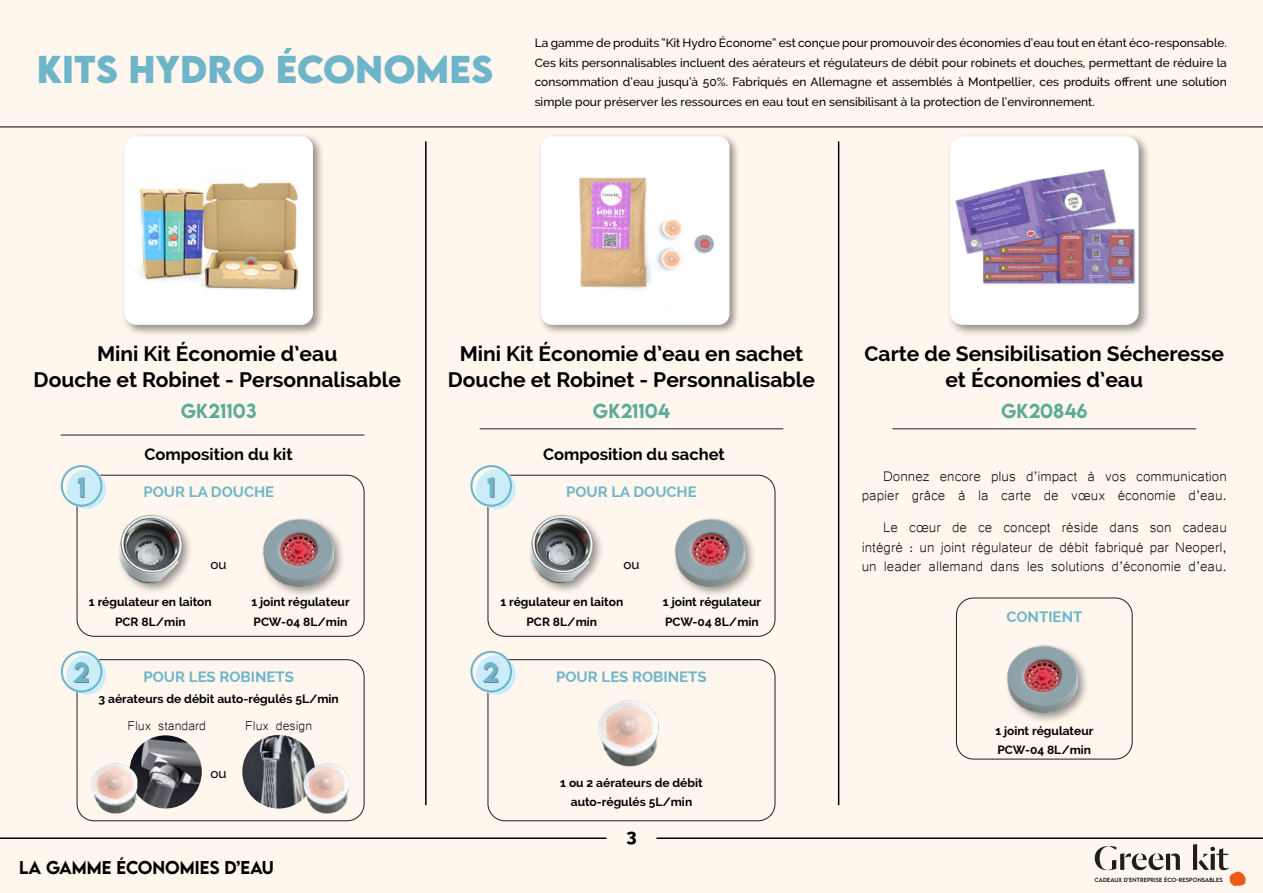
<style>
.page{position:relative;width:1263px;height:893px;background:#fff6ee}
.page>*{position:absolute;margin:0;border:0;box-sizing:border-box;transform-origin:0 0}
.t1{font:700 34.5px "LEMONMILK";color:#6eb5ca}
.t2{font:500 24.9px "LEMONMILK";color:#6db5cb}
.t3{font:700 21px/25.2px "Raleway";color:#000;text-align:center}
.t4{font:18px/19.5px "Microsoft Yi Baiti";color:#000;text-align:right}
.t5{font:500 18px "LEMONMILK";color:#5bab99}
.t6{font:800 18px "Raleway";color:#000}
.t7{font:700 16.5px "Raleway";color:#000}
.t8{font:16.5px "Microsoft Yi Baiti";color:#000}
.t9{font:500 16.5px "LEMONMILK";color:#000}
.t10{font:700 15px "Raleway";color:#6eb5ca}
.t11{font:500 13.5px "Raleway";color:#000}
.t12{font:500 12px/19.5px "Raleway";color:#000;text-align:justify}
.t13{font:700 12px/19.5px "Raleway";color:#000;text-align:center}
.t14{font:5.25px "LEMONMILK";letter-spacing:.025em;color:#000}
</style>
<div class="page">
<svg style="left:1095px;top:846px;width:68px;height:24px"></svg>
<hr style="left:1166px;top:853px;width:4px;height:17px;background:#1e1f1d">
<svg style="left:1171px;top:853px;width:9px;height:17px"></svg>
<svg style="left:1193px;top:844px;width:53px;height:42px"></svg>
<div style="left:946px;top:132px;width:205px;height:206px;background:#000;opacity:.42"></div>
<div style="left:950px;top:136px;width:188px;height:189px;background:#fff;border-radius:13px"></div>
<img style="left:955px;top:169px;width:181px;height:116px">
<hr style="left:0;top:127px;width:1263px;height:1px;background:#000">
<div style="left:121px;top:133px;width:203px;height:203px;background:#000;opacity:.42"></div>
<img style="left:124px;top:136px;width:189px;height:189px">
<img style="left:135px;top:735px;width:67px;height:73px">
<img style="left:242px;top:735px;width:73px;height:73px;border-radius:37px">
<hr style="left:425px;top:141px;width:2px;height:664px;background:#000">
<hr style="left:838px;top:141px;width:1px;height:664px;background:#000">
<img style="left:674px;top:518px;width:80px;height:77px">
<img style="left:262px;top:518px;width:81px;height:77px">
<img style="left:530px;top:515px;width:72px;height:77px">
<img style="left:119px;top:515px;width:72px;height:77px">
<div style="left:538px;top:133px;width:202px;height:203px;background:#000;opacity:.42"></div>
<img style="left:541px;top:136px;width:188px;height:189px">
<hr style="left:61px;top:435px;width:303px;height:1px;background:#1e1f1d">
<hr style="left:480px;top:429px;width:303px;height:1px;background:#1e1f1d">
<hr style="left:892px;top:429px;width:304px;height:1px;background:#1e1f1d">
<img style="left:598px;top:700px;width:61px;height:67px">
<img style="left:81px;top:752px;width:72px;height:70px">
<img style="left:292px;top:752px;width:72px;height:70px">
<div style="left:488px;top:475px;width:287px;height:162px;border:1px solid #1e1f1d;border-radius:17px"></div>
<img style="left:1006px;top:645px;width:81px;height:76px">
<div style="left:956px;top:598px;width:176px;height:161px;border:1px solid #1e1f1d;border-radius:17px"></div>
<div style="left:77px;top:475px;width:287px;height:162px;border:1px solid #1e1f1d;border-radius:17px"></div>
<div style="left:488px;top:659px;width:287px;height:162px;border:1px solid #1e1f1d;border-radius:17px"></div>
<div style="left:77px;top:659px;width:287px;height:162px;border:1px solid #1e1f1d;border-radius:17px"></div>
<div style="left:476px;top:469px;width:40px;height:40px;background:#cbedfa;border-radius:50%"></div>
<div style="left:470px;top:465px;width:42px;height:42px;border:2px solid #6db5cb;border-radius:50%"></div>
<div style="left:488px;top:478px;width:7px;height:20px;background:#000;opacity:.44"></div>
<div style="left:66px;top:469px;width:40px;height:40px;background:#cbedfa;border-radius:50%"></div>
<div style="left:61px;top:465px;width:41px;height:42px;border:2px solid #6db5cb;border-radius:50%"></div>
<div style="left:79px;top:478px;width:6px;height:20px;background:#000;opacity:.44"></div>
<div style="left:476px;top:655px;width:40px;height:40px;background:#cbedfa;border-radius:50%"></div>
<div style="left:470px;top:651px;width:42px;height:41px;border:2px solid #6db5cb;border-radius:50%"></div>
<div style="left:484px;top:663px;width:15px;height:20px;background:#000;opacity:.44"></div>
<svg style="left:66px;top:655px;width:40px;height:40px"></svg>
<div style="left:61px;top:651px;width:41px;height:41px;border:2px solid #6db5cb;border-radius:50%"></div>
<div style="left:74px;top:663px;width:15px;height:20px;background:#000;opacity:.44"></div>
<hr style="left:0;top:837px;width:606px;height:2px;background:#000">
<hr style="left:656px;top:837px;width:607px;height:2px;background:#000">
<h1 class="t1" style="left:37px;top:48px;width:458px">KiTS HYDRO ÉCONOMES</h1>
<p class="t12" style="left:535px;top:34px;width:694px">La gamme de produits “Kit Hydro Économe” est conçue pour promouvoir des économies d’eau tout en étant éco-responsable.<br>Ces kits personnalisables incluent des aérateurs et régulateurs de débit pour robinets et douches, permettant de réduire la consommation d’eau jusqu’à 50%. Fabriqués en Allemagne et assemblés à Montpellier, ces produits offrent une solution simple pour préserver les ressources en eau tout en sensibilisant à la protection de l’environnement.</p>
<h3 class="t3" style="left:34px;top:342px;width:369px">Mini Kit Économie d’eau<br>Douche et Robinet - Personnalisable</h3>
<h3 class="t5" style="left:181px;top:401px;width:77px">GK21103</h3>
<h3 class="t3" style="left:448px;top:342px;width:369px">Mini Kit Économie d’eau en sachet<br>Douche et Robinet - Personnalisable</h3>
<h3 class="t5" style="left:593px;top:401px;width:79px">GK21104</h3>
<h3 class="t7" style="left:145px;top:445px;width:150px">Composition du kit</h3>
<h3 class="t7" style="left:543px;top:445px;width:183px">Composition du sachet</h3>
<h2 class="t2" style="left:77px;top:474px;width:10px">1</h2>
<h2 class="t2" style="left:487px;top:474px;width:10px">1</h2>
<p class="t10" style="left:144px;top:483px;width:132px">POUR LA DOUCHE</p>
<p class="t11" style="left:211px;top:556px;width:18px">ou</p>
<p class="t10" style="left:566px;top:483px;width:132px">POUR LA DOUCHE</p>
<p class="t11" style="left:623px;top:556px;width:18px">ou</p>
<p class="t13" style="left:89px;top:592px;width:124px">1 régulateur en laiton<br>PCR 8L/min</p>
<p class="t13" style="left:251px;top:592px;width:100px;text-align:left">1 joint régulateur<br>PCW-04 8L/min</p>
<p class="t13" style="left:500px;top:592px;width:124px">1 régulateur en laiton<br>PCR 8L/min</p>
<p class="t13" style="left:663px;top:592px;width:100px;text-align:left">1 joint régulateur<br>PCW-04 8L/min</p>
<h2 class="t2" style="left:73px;top:659px;width:18px">2</h2>
<h2 class="t2" style="left:482px;top:659px;width:18px">2</h2>
<p class="t13" style="left:98px;top:689px;width:242px">3 aérateurs de débit auto-régulés 5L/min</p>
<p class="t10" style="left:144px;top:668px;width:152px">POUR LES ROBINETS</p>
<h3 class="t8" style="left:128px;top:719px;width:80px">Flux standard</h3>
<h3 class="t8" style="left:245px;top:719px;width:69px">Flux design</h3>
<p class="t11" style="left:211px;top:766px;width:18px">ou</p>
<h3 class="t9" style="left:19px;top:859px;width:256px">LA GAMME ÉCONOMIES D’EAU</h3>
<p class="t10" style="left:556px;top:668px;width:152px">POUR LES ROBINETS</p>
<p class="t13" style="left:560px;top:773px;width:144px">1 ou 2 aérateurs de débit auto-régulés 5L/min</p>
<h3 class="t6" style="left:626px;top:825px;width:12px">3</h3>
<h3 class="t3" style="left:864px;top:342px;width:361px">Carte de Sensibilisation Sécheresse et Économies d’eau</h3>
<h3 class="t5" style="left:1001px;top:401px;width:88px">GK20846</h3>
<h3 class="t4" style="left:862px;top:466px;width:366px">Donnez encore plus d’impact à vos communication papier grâce à la carte de vœux économie d’eau.</h3>
<h3 class="t4" style="left:862px;top:517px;width:366px;text-align:justify;text-indent:21px">Le cœur de ce concept réside dans son cadeau intégré : un joint régulateur de débit fabriqué par Neoperl, un leader allemand dans les solutions d’économie d’eau.</h3>
<p class="t10" style="left:1006px;top:609px;width:77px">CONTIENT</p>
<p class="t13" style="left:995px;top:721px;width:100px;text-align:left">1 joint régulateur<br>PCW-04 8L/min</p>
<p class="t14" style="left:1095px;top:877px;width:129px">CADEAUX D’ENTREPRiSE ÉCO-RESPONSABLES</p>
</div>
